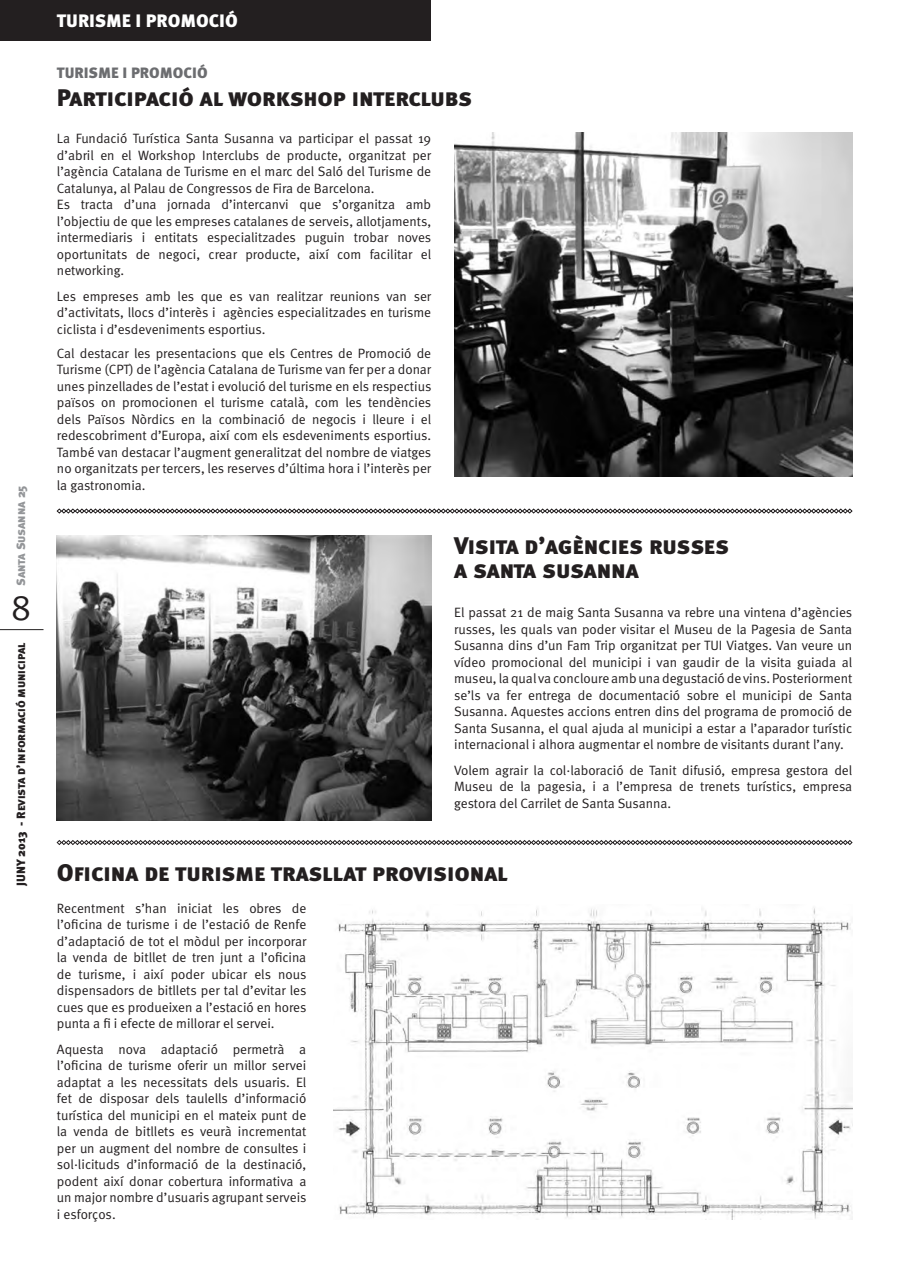
<style>
.page{position:relative;width:897px;height:1263px;background:#fff}
.page>*{position:absolute;margin:0;border:0;box-sizing:border-box;transform-origin:0 0}
.t1{font:36px "Meta Plus Normal Caps";color:#231f20}
.t2{font:24px/24px "Meta Black Caps";letter-spacing:-.005em;color:#231f20}
.t3{font:18px "Meta Black Caps";color:#fff}
.t4{font:15px "Meta Black Caps";color:#6c6d70}
.t5{font:13.5px/16.5px "Meta Normal";color:#231f20;text-align:justify}
.t6{font:12px "Meta Black Caps";color:#231f20}
.t7{font:12px "Meta Black Caps";letter-spacing:-.015em;color:#939598}
</style>
<div class="page">
<img style="left:454px;top:132px;width:397px;height:345px">
<img style="left:57px;top:535px;width:374px;height:285px">
<div style="left:0;top:0;width:431px;height:41px;background:#231f20"></div>
<hr style="left:0;top:629px;width:43px;height:1px;background:#231f20">
<svg style="left:57px;top:840px;width:795px;height:5px"></svg>
<svg style="left:57px;top:508px;width:795px;height:5px"></svg>
<img style="left:334px;top:908px;width:517px;height:311px">
<p class="t7" style="left:14px;top:586px;width:102px;rotate:-90deg">Santa Susanna 25</p>
<h1 class="t1" style="left:11px;top:587px;width:21px">8</h1>
<p class="t6" style="left:14px;top:886px;width:245px;rotate:-90deg">JUNY 2013 - Revista d’informació municipal</p>
<h3 class="t3" style="left:57px;top:10px;width:182px">TURISME I PROMOCIÓ</h3>
<p class="t4" style="left:57px;top:64px;width:152px">TURISME I PROMOCIÓ</p>
<h2 class="t2" style="left:57px;top:86px;width:416px">Participació al workshop interclubs</h2>
<p class="t5" style="left:57px;top:130px;width:376px;text-align:left">La Fundació Turística Santa Susanna va participar el passat 19 d’abril en el Workshop Interclubs de producte, organitzat per l’agència Catalana de Turisme en el marc del Saló del Turisme de Catalunya, al Palau de Congressos de Fira de Barcelona.<br>Es tracta d’una jornada d’intercanvi que s’organitza amb l’objectiu de que les empreses catalanes de serveis, allotjaments, intermediaris i entitats especialitzades puguin trobar noves oportunitats de negoci, crear producte, així com facilitar el networking.</p>
<p class="t5" style="left:57px;top:287px;width:375px">Les empreses amb les que es van realitzar reunions van ser d’activitats, llocs d’interès i agències especialitzades en turisme ciclista i d’esdeveniments esportius.</p>
<p class="t5" style="left:57px;top:344px;width:376px">Cal destacar les presentacions que els Centres de Promoció de Turisme (CPT) de l’agència Catalana de Turisme van fer per a donar unes pinzellades de l’estat i evolució del turisme en els respectius països on promocionen el turisme català, com les tendències dels Països Nòrdics en la combinació de negocis i lleure i el redescobriment d’Europa, així com els esdeveniments esportius.<br>També van destacar l’augment generalitzat del nombre de viatges no organitzats per tercers, les reserves d’última hora i l’interès per la gastronomia.</p>
<h2 class="t2" style="left:454px;top:533px;width:276px">Visita d’agències russes a santa susanna</h2>
<p class="t5" style="left:454px;top:604px;width:399px">El passat 21 de maig Santa Susanna va rebre una vintena d’agències russes, les quals van poder visitar el Museu de la Pagesia de Santa Susanna dins d’un Fam Trip organitzat per TUI Viatges. Van veure un vídeo promocional del municipi i van gaudir de la visita guiada al museu, la qual va concloure amb una degustació de vins. Posteriorment se’ls va fer entrega de documentació sobre el municipi de Santa Susanna. Aquestes accions entren dins del programa de promoció de Santa Susanna, el qual ajuda al municipi a estar a l’aparador turístic internacional i alhora augmentar el nombre de visitants durant l’any.</p>
<p class="t5" style="left:454px;top:762px;width:399px">Volem agrair la col·laboració de Tanit difusió, empresa gestora del Museu de la pagesia, i a l’empresa de trenets turístics, empresa gestora del Carrilet de Santa Susanna.</p>
<h2 class="t2" style="left:57px;top:860px;width:452px">Oficina de turisme trasllat provisional</h2>
<p class="t5" style="left:57px;top:900px;width:251px">Recentment s’han iniciat les obres de l’oficina de turisme i de l’estació de Renfe d’adaptació de tot el mòdul per incorporar la venda de bitllet de tren junt a l’oficina de turisme, i així poder ubicar els nous dispensadors de bitllets per tal d’evitar les cues que es produeixen a l’estació en hores punta a fi i efecte de millorar el servei.</p>
<p class="t5" style="left:57px;top:1040px;width:251px">Aquesta nova adaptació permetrà a l’oficina de turisme oferir un millor servei adaptat a les necessitats dels usuaris. El fet de disposar dels taulells d’informació turística del municipi en el mateix punt de la venda de bitllets es veurà incrementat per un augment del nombre de consultes i sol·licituds d’informació de la destinació, podent així donar cobertura informativa a un major nombre d’usuaris agrupant serveis i esforços.</p>
</div>
